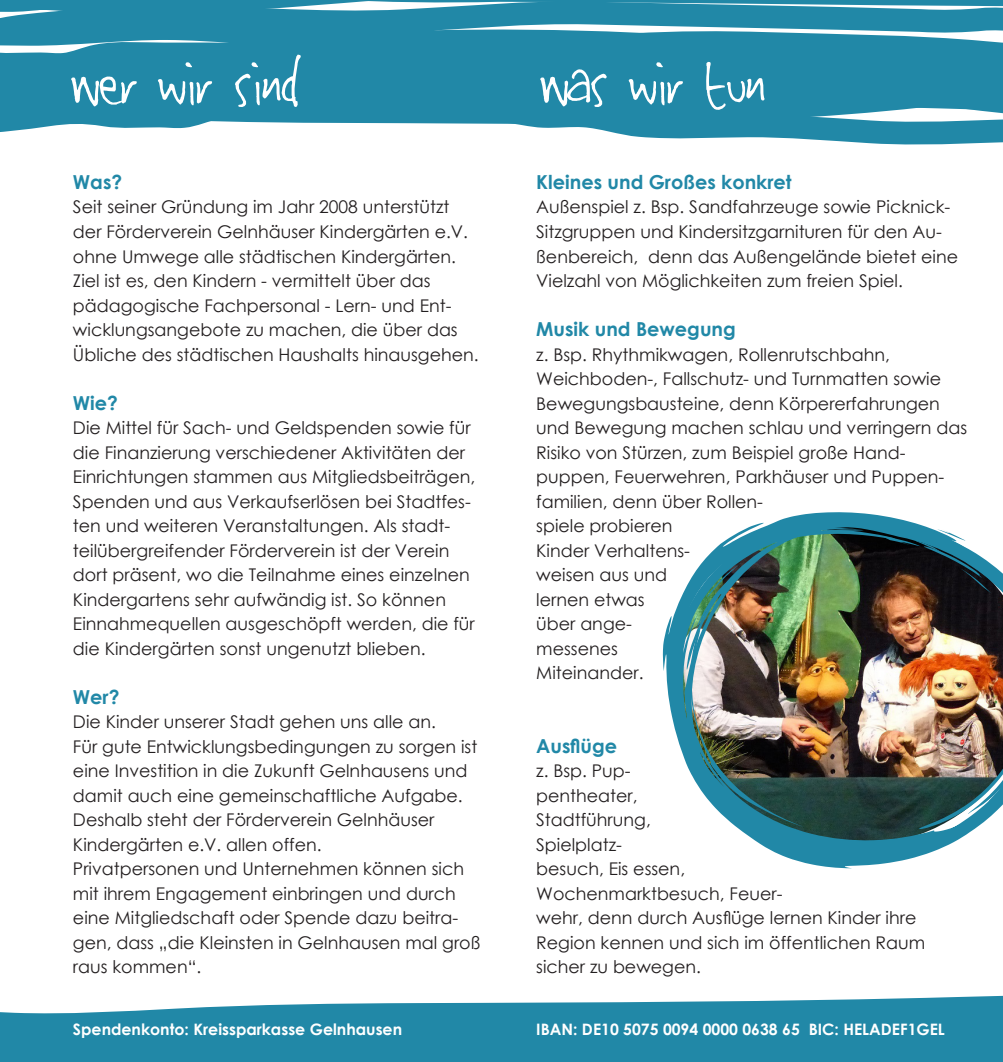
<style>
.page{position:relative;width:1003px;height:1062px;background:#fff}
.page>*{position:absolute;margin:0;border:0;box-sizing:border-box;transform-origin:0 0}
.t1{font:87.5px "Jinky";color:#fff}
.t2{font:700 19.25px "Century Gothic";color:#2188a7}
.t3{font:17.5px/24.5px "Century Gothic";color:#231f20}
.t4{font:700 15.75px "Century Gothic";color:#fff}
</style>
<div class="page">
<svg style="left:0;top:100px;width:1002px;height:45px"></svg>
<svg style="left:0;top:995px;width:1002px;height:67px;background:#3d97b2"></svg>
<svg style="left:0;top:0;width:1002px;height:100px;background:#2d8eac"></svg>
<img style="left:662px;top:512px;width:340px;height:356px">
<h1 class="t1" style="left:73px;top:38px;width:231px">Wer wir sind</h1>
<h1 class="t1" style="left:542px;top:38px;width:225px">Was wir tun</h1>
<p class="t2" style="left:73px;top:167px;width:51px">Was?</p>
<p class="t3" style="left:73px;top:195px;width:407px">Seit seiner Gründung im Jahr 2008 unterstützt der Förderverein Gelnhäuser Kindergärten e.V. ohne Umwege alle städtischen Kindergärten.<br>Ziel ist es, den Kindern - vermittelt über das pädagogische Fachpersonal - Lern- und Ent&shy;wicklungsangebote zu machen, die über das Übliche des städtischen Haushalts hinausgehen.</p>
<p class="t2" style="left:73px;top:388px;width:47px">Wie?</p>
<p class="t3" style="left:73px;top:415px;width:403px">Die Mittel für Sach- und Geldspenden sowie für die Finanzierung verschiedener Aktivitäten der Einrichtungen stammen aus Mitgliedsbeiträgen, Spenden und aus Verkaufserlösen bei Stadtfes&shy;ten und weiteren Veranstaltungen. Als stadt&shy;teilübergreifender Förderverein ist der Verein dort präsent, wo die Teilnahme eines einzelnen Kindergartens sehr aufwändig ist. So können Einnahmequellen ausgeschöpft werden, die für die Kindergärten sonst ungenutzt blieben.</p>
<p class="t2" style="left:73px;top:682px;width:48px">Wer?</p>
<p class="t3" style="left:73px;top:709px;width:409px">Die Kinder unserer Stadt gehen uns alle an.<br>Für gute Entwicklungsbedingungen zu sorgen ist eine Investition in die Zukunft Gelnhausens und damit auch eine gemeinschaftliche Aufgabe.<br>Deshalb steht der Förderverein Gelnhäuser Kindergärten e.V. allen offen.<br>Privatpersonen und Unternehmen können sich mit ihrem Engagement einbringen und durch eine Mitgliedschaft oder Spende dazu beitra&shy;gen, dass „die Kleinsten in Gelnhausen mal groß raus kommen“.</p>
<p class="t2" style="left:536px;top:167px;width:257px">Kleines und Großes konkret</p>
<p class="t3" style="left:536px;top:195px;width:423px">Außenspiel z. Bsp. Sandfahrzeuge sowie Picknick-Sitzgruppen und Kindersitzgarnituren für den Au&shy;ßenbereich, denn das Außengelände bietet eine Vielzahl von Möglichkeiten zum freien Spiel.</p>
<p class="t2" style="left:536px;top:314px;width:201px">Musik und Bewegung</p>
<p class="t3" style="left:536px;top:342px;width:432px">z. Bsp. Rhythmikwagen, Rollenrutschbahn,<br>Weichboden-, Fallschutz- und Turnmatten sowie<br>Bewegungsbausteine, denn Körpererfahrungen und Bewegung machen schlau und verringern das<br>Risiko von Stürzen, zum Beispiel große Hand&shy;puppen, Feuerwehren, Parkhäuser und Puppen&shy;familien, denn über Rollen-<br>spiele probieren<br>Kinder Verhaltens-<br>weisen aus und<br>lernen etwas<br>über ange-<br>messenes<br>Miteinander.</p>
<p class="t2" style="left:536px;top:731px;width:82px">Ausflüge</p>
<p class="t3" style="left:536px;top:758px;width:390px">z. Bsp. Pup-<br>pentheater,<br>Stadtführung,<br>Spielplatz-<br>besuch, Eis essen,<br>Wochenmarktbesuch, Feuer-<br>wehr, denn durch Ausflüge lernen Kinder ihre<br>Region kennen und sich im öffentlichen Raum sicher zu bewegen.</p>
<p class="t4" style="left:73px;top:1017px;width:330px">Spendenkonto: Kreissparkasse Gelnhausen</p>
<p class="t4" style="left:536px;top:1017px;width:410px">IBAN: DE10 5075 0094 0000 0638 65 BIC: HELADEF1GEL</p>
</div>
